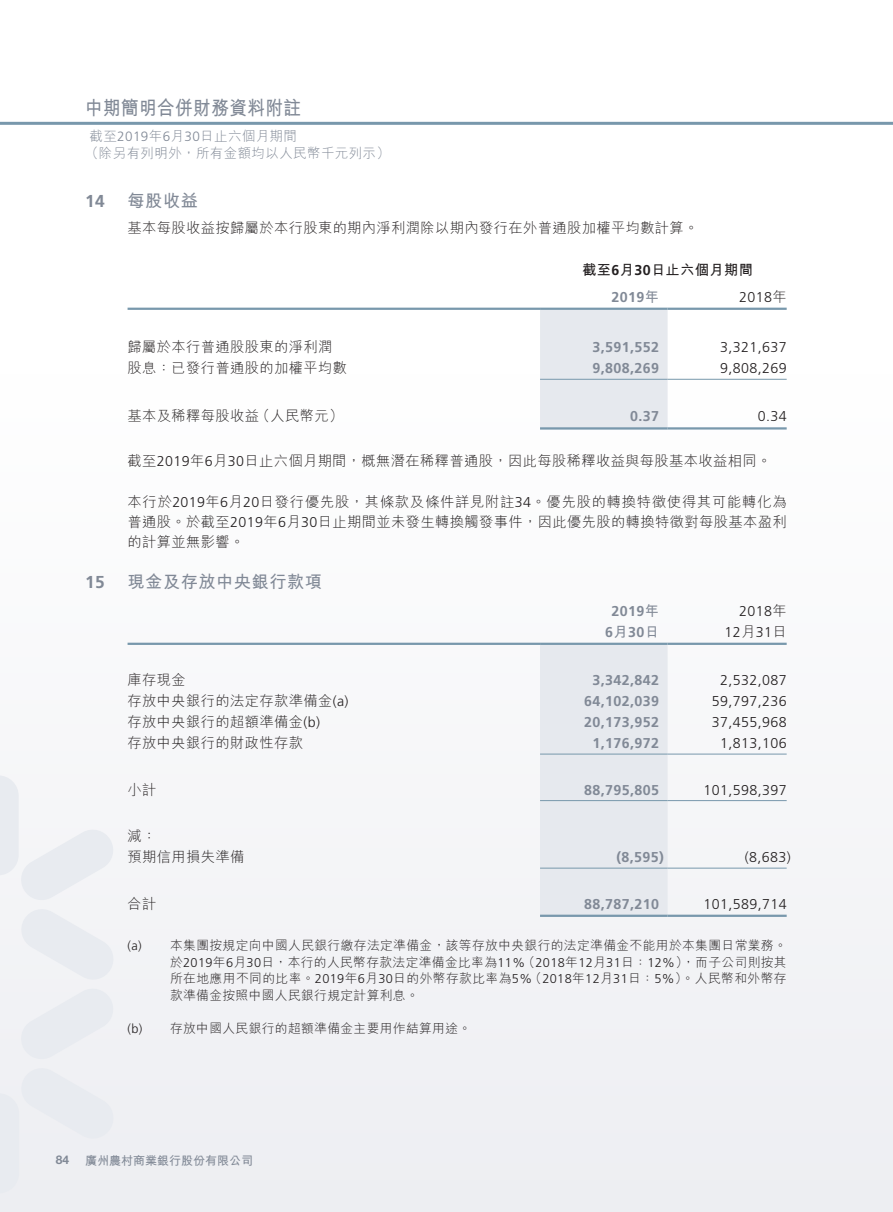
<style>
.page{position:relative;width:893px;height:1212px;background:#fff}
.page>*{position:absolute;margin:0;border:0;box-sizing:border-box;transform-origin:0 0}
.t1{font:700 19.5px "M Hei HK";letter-spacing:.03em;color:#818996;scale:.9 1}
.t2{font:700 17.25px "M Hei HK";letter-spacing:.03em;color:#818996}
.t3{font:700 17.25px "Frutiger LT Std";color:#818996}
.t4{font:300 14.25px/20.2px "M Hei HK";letter-spacing:.03em;color:#231f20;text-align:justify}
.t5{font:300 14.25px/21px "Frutiger LT Std";letter-spacing:.03em;color:#231f20;text-align:right}
.t6{font:700 14.25px/21px "Frutiger LT Std";letter-spacing:.03em;color:#818996;text-align:center}
.t7{font:700 14.25px "M Hei HK";letter-spacing:.03em;color:#231f20}
.t8{font:300 13.5px/16.5px "M Hei HK";letter-spacing:.03em;color:#818996}
.t9{font:300 12.75px/16.5px "M Hei HK";letter-spacing:.03em;color:#231f20;text-align:justify}
.t10{font:700 12px "M Hei HK";color:#818996}
.t11{font:700 12px "Helvetica Neue LT Std";color:#818996}
.s1{font-family:"Frutiger LT Std"}
.s2{font-family:"M Hei HK"}
</style>
<div class="page">
<div style="left:0;top:374px;width:893px;height:838px;background:#f6f7f8"></div>
<hr style="left:0;top:122px;width:893px;height:3px;background:#7898ac">
<svg style="left:0;top:776px;width:113px;height:417px"></svg>
<div style="left:540px;top:310px;width:128px;height:117px;background:#e6e9ee"></div>
<hr style="left:128px;top:308px;width:412px;height:2px;background:#7898ac">
<hr style="left:540px;top:308px;width:128px;height:2px;background:#7898ac">
<hr style="left:668px;top:308px;width:119px;height:2px;background:#7898ac">
<hr style="left:540px;top:379px;width:128px;height:1px;background:#7898ac">
<hr style="left:668px;top:379px;width:119px;height:1px;background:#7898ac">
<hr style="left:540px;top:427px;width:128px;height:2px;background:#7898ac">
<hr style="left:668px;top:427px;width:119px;height:2px;background:#7898ac">
<div style="left:540px;top:645px;width:128px;height:270px;background:#e6e9ee"></div>
<hr style="left:128px;top:643px;width:412px;height:2px;background:#7898ac">
<hr style="left:540px;top:643px;width:128px;height:2px;background:#7898ac">
<hr style="left:668px;top:643px;width:119px;height:2px;background:#7898ac">
<hr style="left:540px;top:754px;width:128px;height:1px;background:#7898ac">
<hr style="left:668px;top:754px;width:119px;height:1px;background:#7898ac">
<hr style="left:540px;top:800px;width:128px;height:1px;background:#7898ac">
<hr style="left:668px;top:800px;width:119px;height:1px;background:#7898ac">
<hr style="left:540px;top:868px;width:128px;height:1px;background:#7898ac">
<hr style="left:668px;top:868px;width:119px;height:1px;background:#7898ac">
<hr style="left:540px;top:915px;width:128px;height:2px;background:#7898ac">
<hr style="left:668px;top:915px;width:119px;height:2px;background:#7898ac">
<h1 class="t1" style="left:85px;top:94px;width:242px">中期簡明合併財務資料附註</h1>
<p class="t8" style="left:85px;top:128px;width:306px;text-indent:4px">截至<span class="s1">2019</span>年<span class="s1">6</span>月<span class="s1">30</span>日止六個月期間<br>（除另有列明外，所有金額均以人民幣千元列示）</p>
<p class="t3" style="left:85px;top:191px;width:21px">14</p>
<p class="t2" style="left:128px;top:188px;width:72px">每股收益</p>
<p class="t4" style="left:128px;top:217px;width:572px">基本每股收益按歸屬於本行股東的期內淨利潤除以期內發行在外普通股加權平均數計算。</p>
<p class="t7" style="left:582px;top:260px;width:173px">截至<span class="s1">6</span>月<span class="s1">30</span>日止六個月期間</p>
<p class="t6" style="left:612px;top:286px;width:49px">2019<span class="s2">年</span></p>
<p class="t5" style="left:739px;top:286px;width:49px">2018<span class="s2">年</span></p>
<p class="t4" style="left:128px;top:336px;width:206px">歸屬於本行普通股股東的淨利潤</p>
<p class="t6" style="left:593px;top:336px;width:68px">3,591,552</p>
<p class="t5" style="left:720px;top:336px;width:68px">3,321,637</p>
<p class="t4" style="left:128px;top:357px;width:221px">股息：已發行普通股的加權平均數</p>
<p class="t6" style="left:593px;top:358px;width:68px">9,808,269</p>
<p class="t5" style="left:720px;top:358px;width:68px">9,808,269</p>
<p class="t4" style="left:128px;top:405px;width:217px">基本及稀釋每股收益（人民幣元）</p>
<p class="t6" style="left:630px;top:406px;width:30px">0.37</p>
<p class="t5" style="left:758px;top:406px;width:30px">0.34</p>
<p class="t4" style="left:128px;top:450px;width:645px">截至<span class="s1">2019</span>年<span class="s1">6</span>月<span class="s1">30</span>日止六個月期間，概無潛在稀釋普通股，因此每股稀釋收益與每股基本收益相同。</p>
<p class="t4" style="left:128px;top:491px;width:661px">本行於<span class="s1">2019</span>年<span class="s1">6</span>月<span class="s1">20</span>日發行優先股，其條款及條件詳見附註<span class="s1">34</span>。優先股的轉換特徵使得其可能轉化為普通股。於截至<span class="s1">2019</span>年<span class="s1">6</span>月<span class="s1">30</span>日止期間並未發生轉換觸發事件，因此優先股的轉換特徵對每股基本盈利的計算並無影響。</p>
<p class="t3" style="left:85px;top:572px;width:21px">15</p>
<p class="t2" style="left:128px;top:569px;width:196px">現金及存放中央銀行款項</p>
<p class="t6" style="left:605px;top:600px;width:55px">2019<span class="s2">年<br></span>6<span class="s2">月</span>30<span class="s2">日</span></p>
<p class="t5" style="left:724px;top:600px;width:64px">2018<span class="s2">年<br></span>12<span class="s2">月</span>31<span class="s2">日</span></p>
<p class="t4" style="left:128px;top:669px;width:60px">庫存現金</p>
<p class="t6" style="left:593px;top:670px;width:68px">3,342,842</p>
<p class="t5" style="left:720px;top:670px;width:68px">2,532,087</p>
<p class="t4" style="left:128px;top:690px;width:222px">存放中央銀行的法定存款準備金<span class="s1">(a)</span></p>
<p class="t6" style="left:584px;top:691px;width:76px">64,102,039</p>
<p class="t5" style="left:712px;top:691px;width:76px">59,797,236</p>
<p class="t4" style="left:128px;top:711px;width:194px">存放中央銀行的超額準備金<span class="s1">(b)</span></p>
<p class="t6" style="left:584px;top:712px;width:76px">20,173,952</p>
<p class="t5" style="left:712px;top:712px;width:76px">37,455,968</p>
<p class="t4" style="left:128px;top:732px;width:177px">存放中央銀行的財政性存款</p>
<p class="t6" style="left:593px;top:733px;width:68px">1,176,972</p>
<p class="t5" style="left:720px;top:733px;width:68px">1,813,106</p>
<p class="t4" style="left:128px;top:779px;width:30px">小計</p>
<p class="t6" style="left:584px;top:779px;width:76px">88,795,805</p>
<p class="t5" style="left:703px;top:779px;width:85px">101,598,397</p>
<p class="t4" style="left:128px;top:825px;width:118px;line-height:21px">減：<br>預期信用損失準備</p>
<p class="t6" style="left:616px;top:847px;width:49px">(8,595)</p>
<p class="t5" style="left:745px;top:847px;width:47px">(8,683)</p>
<p class="t4" style="left:128px;top:893px;width:30px">合計</p>
<p class="t6" style="left:584px;top:893px;width:76px">88,787,210</p>
<p class="t5" style="left:703px;top:893px;width:85px">101,589,714</p>
<p class="t9" style="left:170px;top:936px;width:618px;text-indent:-43px"><span class="s1">(a)</span> 本集團按規定向中國人民銀行繳存法定準備金，該等存放中央銀行的法定準備金不能用於本集團日常業務。於<span class="s1">2019</span>年<span class="s1">6</span>月<span class="s1">30</span>日，本行的人民幣存款法定準備金比率為<span class="s1">11%</span>（<span class="s1">2018</span>年<span class="s1">12</span>月<span class="s1">31</span>日：<span class="s1">12%</span>），而子公司則按其所在地應用不同的比率。<span class="s1">2019</span>年<span class="s1">6</span>月<span class="s1">30</span>日的外幣存款比率為<span class="s1">5%</span>（<span class="s1">2018</span>年<span class="s1">12</span>月<span class="s1">31</span>日：<span class="s1">5%</span>）。人民幣和外幣存款準備金按照中國人民銀行規定計算利息。</p>
<p class="t9" style="left:128px;top:1019px;width:345px"><span class="s1">(b)</span> 存放中國人民銀行的超額準備金主要用作結算用途。</p>
<p class="t11" style="left:56px;top:1152px;width:15px">84</p>
<p class="t10" style="left:85px;top:1152px;width:169px">廣州農村商業銀行股份有限公司</p>
</div>
